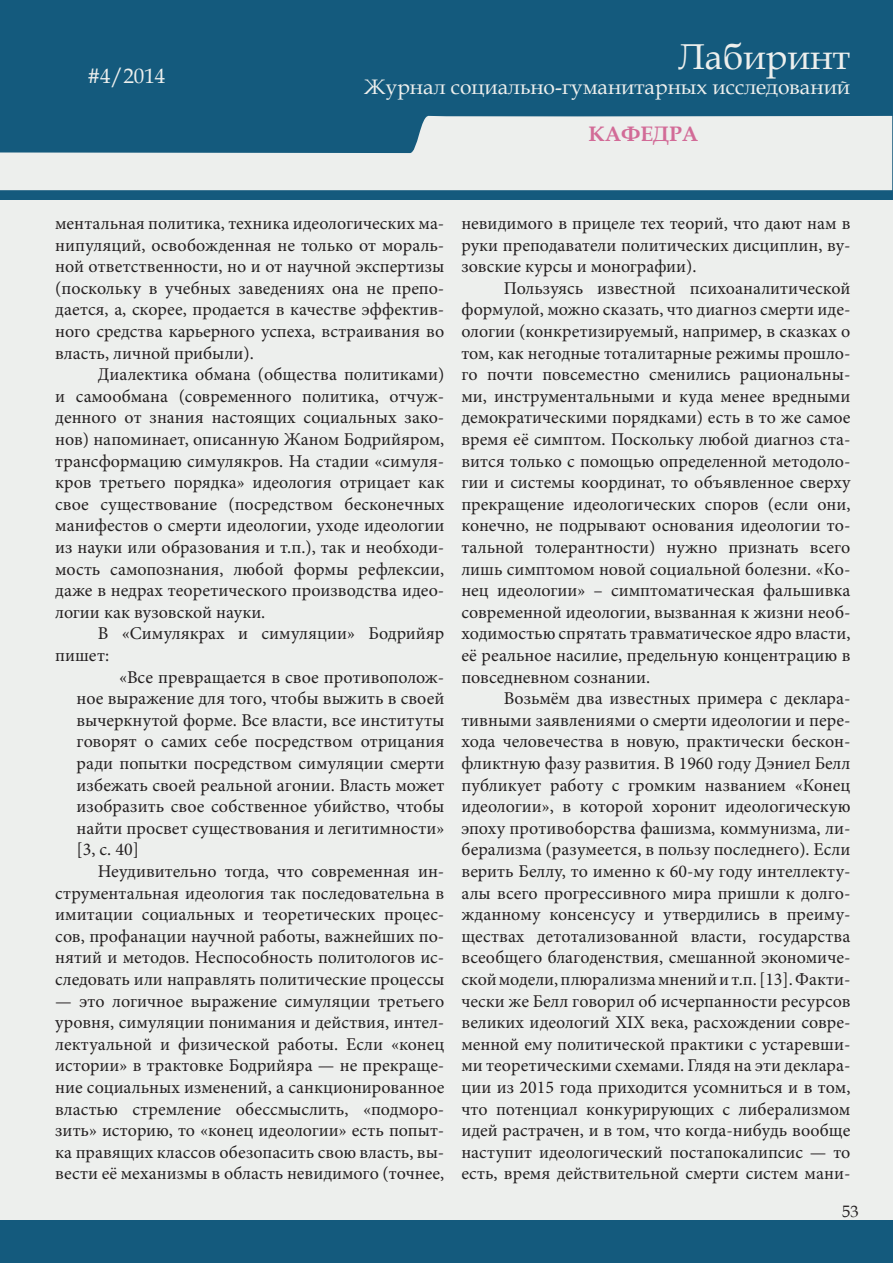
<style>
.page{position:relative;width:893px;height:1263px;background:#fff}
.page>*{position:absolute;margin:0;border:0;box-sizing:border-box;transform-origin:0 0}
.t1{font:36px "Book Antiqua";color:#edefed}
.t2{font:21px "Book Antiqua";color:#edefed}
.t3{font:700 21px "Book Antiqua";color:#d26b97}
.t4{font:18px/21.6px "Minion Pro";color:#231f20;text-align:justify}
.t5{font:16.5px "Book Antiqua";color:#231f20}
</style>
<div class="page">
<div style="left:0;top:1px;width:892px;height:1261px;background:#145a7d"></div>
<hr style="left:0;top:200px;width:1px;height:1020px;background:#edefed">
<div style="left:1px;top:200px;width:891px;height:1020px;background:#edefed"></div>
<svg style="left:0;top:115px;width:892px;height:75px;fill:#edefed"></svg>
<p class="t2" style="left:87px;top:61px;width:79px">#4/2014</p>
<p class="t2" style="left:100px;top:61px;width:12px">1</p>
<h1 class="t1" style="left:678px;top:31px;width:173px">Лабиринт</h1>
<p class="t2" style="left:364px;top:72px;width:487px">Журнал социально-гуманитарных исследований</p>
<p class="t3" style="left:588px;top:120px;width:111px">КАФЕДРА</p>
<p class="t4" style="left:55px;top:212px;width:391px">ментальная политика, техника идеологических ма&shy;нипуляций, освобожденная не только от мораль&shy;ной ответственности, но и от научной экспертизы (поскольку в учебных заведениях она не препо&shy;дается, а, скорее, продается в качестве эффектив&shy;ного средства карьерного успеха, встраивания во власть, личной прибыли).</p>
<p class="t4" style="left:55px;top:364px;width:391px;text-indent:43px">Диалектика обмана (общества политиками) и самообмана (современного политика, отчуж&shy;денного от знания настоящих социальных зако&shy;нов) напоминает, описанную Жаном Бодрийяром, трансформацию симулякров. На стадии «симуля&shy;кров третьего порядка» идеология отрицает как свое существование (посредством бесконечных манифестов о смерти идеологии, уходе идеологии из науки или образования и т.п.), так и необходи&shy;мость самопознания, любой формы рефлексии, даже в недрах теоретического производства идео&shy;логии как вузовской науки.</p>
<p class="t4" style="left:55px;top:623px;width:391px;text-indent:43px">В «Симулякрах и симуляции» Бодрийяр пишет:</p>
<p class="t4" style="left:77px;top:666px;width:369px;text-indent:43px">«Все превращается в свое противополож&shy;ное выражение для того, чтобы выжить в своей вычеркнутой форме. Все власти, все институты говорят о самих себе посредством отрицания ради попытки посредством симуляции смерти избежать своей реальной агонии. Власть может изобразить свое собственное убийство, чтобы найти просвет существования и легитимности» [3, с. 40]</p>
<p class="t4" style="left:55px;top:860px;width:391px;text-indent:43px">Неудивительно тогда, что современная ин&shy;струментальная идеология так последовательна в имитации социальных и теоретических процес&shy;сов, профанации научной работы, важнейших по&shy;нятий и методов. Неспособность политологов ис&shy;следовать или направлять политические процессы</p>
<p class="t4" style="left:55px;top:990px;width:391px">— это логичное выражение симуляции третьего уровня, симуляции понимания и действия, интел&shy;лектуальной и физической работы. Если «конец истории» в трактовке Бодрийяра — не прекраще&shy;ние социальных изменений, а санкционированное властью стремление обессмыслить, «подморо&shy;зить» историю, то «конец идеологии» есть попыт&shy;ка правящих классов обезопасить свою власть, вы&shy;вести её механизмы в область невидимого (точнее,</p>
<p class="t4" style="left:461px;top:212px;width:391px">невидимого в прицеле тех теорий, что дают нам в руки преподаватели политических дисциплин, ву&shy;зовские курсы и монографии).</p>
<p class="t4" style="left:461px;top:277px;width:391px;text-indent:43px">Пользуясь известной психоаналитической формулой, можно сказать, что диагноз смерти иде&shy;ологии (конкретизируемый, например, в сказках о том, как негодные тоталитарные режимы прошло&shy;го почти повсеместно сменились рациональны&shy;ми, инструментальными и куда менее вредными демократическими порядками) есть в то же самое время её симптом. Поскольку любой диагноз ста&shy;вится только с помощью определенной методоло&shy;гии и системы координат, то объявленное сверху прекращение идеологических споров (если они, конечно, не подрывают основания идеологии то&shy;тальной толерантности) нужно признать всего лишь симптомом новой социальной болезни. «Ко&shy;нец идеологии» – симптоматическая фальшивка современной идеологии, вызванная к жизни необ&shy;ходимостью спрятать травматическое ядро власти, её реальное насилие, предельную концентрацию в повседневном сознании.</p>
<p class="t4" style="left:461px;top:688px;width:391px;text-indent:43px">Возьмём два известных примера с деклара&shy;тивными заявлениями о смерти идеологии и пере&shy;хода человечества в новую, практически бескон&shy;фликтную фазу развития. В 1960 году Дэниел Белл публикует работу с громким названием «Конец идеологии», в которой хоронит идеологическую эпоху противоборства фашизма, коммунизма, ли&shy;берализма (разумеется, в пользу последнего). Если верить Беллу, то именно к 60-му году интеллекту&shy;алы всего прогрессивного мира пришли к долго&shy;жданному консенсусу и утвердились в преиму&shy;ществах детотализованной власти, государства всеобщего благоденствия, смешанной экономиче&shy;ской модели, плюрализма мнений и т.п. [13]. Факти&shy;чески же Белл говорил об исчерпанности ресурсов великих идеологий XIX века, расхождении совре&shy;менной ему политической практики с устаревши&shy;ми теоретическими схемами. Глядя на эти деклара&shy;ции из 2015 года приходится усомниться и в том, что потенциал конкурирующих с либерализмом идей растрачен, и в том, что когда-нибудь вообще наступит идеологический постапокалипсис — то есть, время действительной смерти систем мани-</p>
<p class="t5" style="left:842px;top:1200px;width:18px">53</p>
</div>
